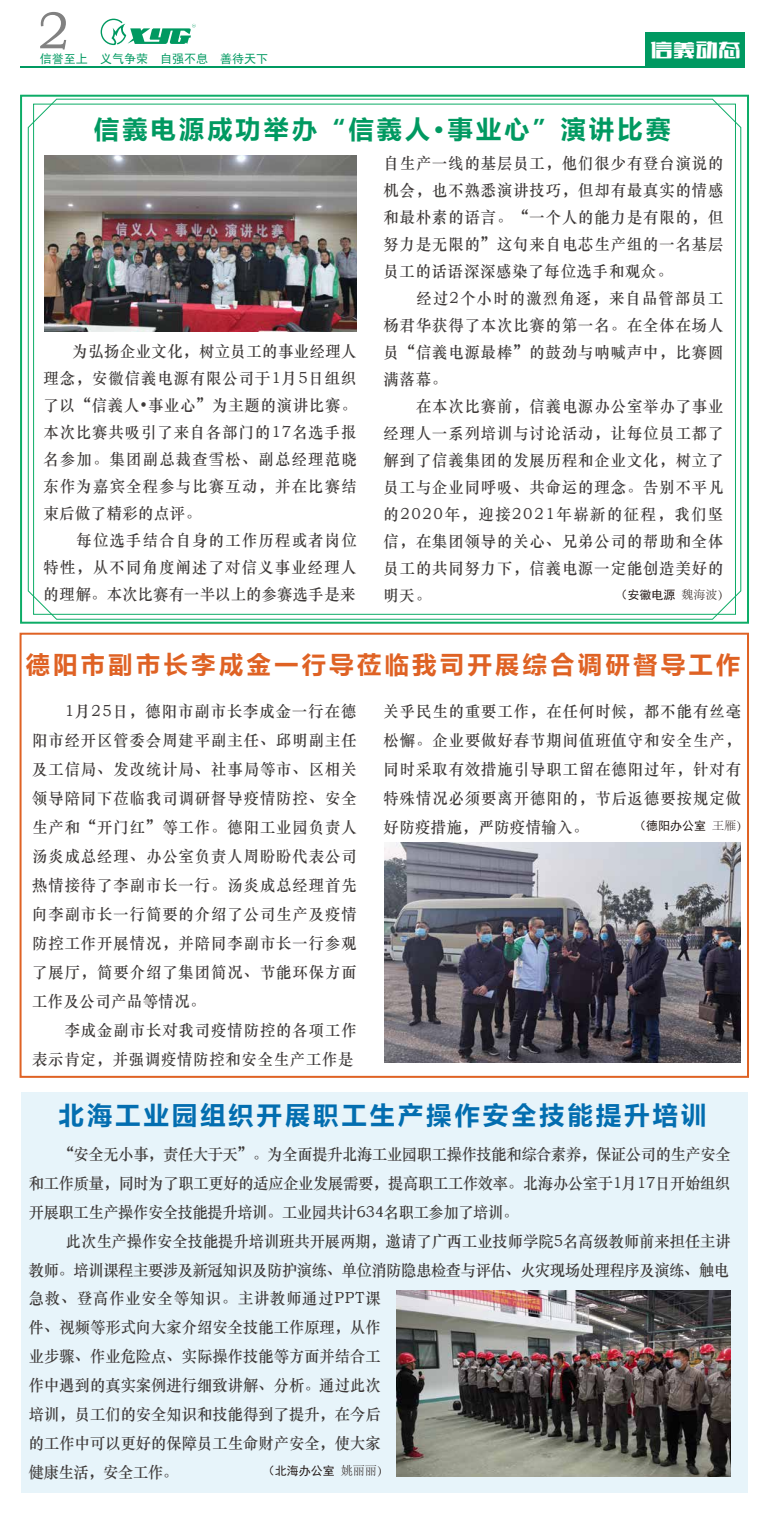
<style>
.page{position:relative;width:768px;height:1519px;background:#fff}
.page>*{position:absolute;margin:0;border:0;box-sizing:border-box;transform-origin:0 0}
.t1{font:52.4px "ST Zhongsong";color:#818181}
.t2{font:700 25px "Microsoft Ya Hei";letter-spacing:.13em;color:#036eb0}
.t3{font:700 25px "Microsoft Ya Hei";letter-spacing:.13em;color:#009961}
.t4{font:700 24px "Microsoft Ya Hei";letter-spacing:.15em;color:#df6224}
.t5{font:22.6px "FZCTHFW GB1 0";color:#fff}
.t6{font:16px/27px "ST Zhongsong";letter-spacing:.07em;color:#3e3a39;scale:.95 1}
.t7{font:16px/29px "ST Zhongsong";color:#3e3a39;text-align:right;scale:.95 1}
.t8{font:12px "Sim Hei";color:#231815}
.t9{font:12px "Sim Hei";color:#009961}
.s1{font-family:"FZCTHJW GB1 0"}
.s2{font-family:"Adobe Song Std";font-weight:300}
</style>
<div class="page">
<div style="left:20px;top:632px;width:729px;height:446px;border:2px solid #df6224"></div>
<div style="left:21px;top:1092px;width:726px;height:400px;background:#e7f4fa"></div>
<div style="left:645px;top:32px;width:100px;height:34px;background:#009961"></div>
<hr style="left:20px;top:66px;width:725px;height:2px;background:#009961">
<svg style="left:101px;top:19px;width:95px;height:26px"></svg>
<svg style="left:27px;top:98px;width:715px;height:522px"></svg>
<img style="left:44px;top:156px;width:312px;height:175px">
<img style="left:385px;top:842px;width:356px;height:220px">
<img style="left:397px;top:1290px;width:333px;height:186px">
<h1 class="t1" style="left:38px;top:-4px;width:34px">2</h1>
<p class="t9" style="left:40px;top:53px;width:230px">信誉至上 义气争荣 自强不息 善待天下</p>
<h3 class="t5" style="left:650px;top:38px;width:92px">信义<span class="s1">动态</span></h3>
<h2 class="t3" style="left:94px;top:112px;width:578px">信義电源成功举办“信義人·事业心”演讲比赛</h2>
<p class="t6" style="left:43px;top:337px;width:331px">　 为弘扬企业文化，树立员工的事业经理人理念，安徽信義电源有限公司于1月5日组织了以“信義人•事业心”为主题的演讲比赛。本次比赛共吸引了来自各部门的17名选手报名参加。集团副总裁查雪松、副总经理范晓东作为嘉宾全程参与比赛互动，并在比赛结束后做了精彩的点评。<br>　　每位选手结合自身的工作历程或者岗位特性，从不同角度阐述了对信义事业经理人的理解。本次比赛有一半以上的参赛选手是来</p>
<p class="t6" style="left:384px;top:149px;width:359px">自生产一线的基层员工，他们很少有登台演说的机会，也不熟悉演讲技巧，但却有最真实的情感和最朴素的语言。“一个人的能力是有限的，但努力是无限的”这句来自电芯生产组的一名基层员工的话语深深感染了每位选手和观众。<br>　　经过2个小时的激烈角逐，来自品管部员工杨君华获得了本次比赛的第一名。在全体在场人员“信義电源最棒”的鼓劲与呐喊声中，比赛圆满落幕。<br>　　在本次比赛前，信義电源办公室举办了事业经理人一系列培训与讨论活动，让每位员工都了解到了信義集团的发展历程和企业文化，树立了员工与企业同呼吸、共命运的理念。告别不平凡的2020年，迎接2021年崭新的征程，我们坚信，在集团领导的关心、兄弟公司的帮助和全体员工的共同努力下，信義电源一定能创造美好的明天。</p>
<p class="t8" style="left:616px;top:588px;width:115px">（安徽电源 <span class="s2">魏海波）</span></p>
<h3 class="t4" style="left:26px;top:648px;width:716px">德阳市副市长李成金一行导莅临我司开展综合调研督导工作</h3>
<p class="t6" style="left:32px;top:696px;width:343px;line-height:29px">　　1月25日，德阳市副市长李成金一行在德阳市经开区管委会周建平副主任、邱明副主任及工信局、发改统计局、社事局等市、区相关领导陪同下莅临我司调研督导疫情防控、安全生产和“开门红”等工作。德阳工业园负责人汤炎成总经理、办公室负责人周盼盼代表公司热情接待了李副市长一行。汤炎成总经理首先向李副市长一行简要的介绍了公司生产及疫情防控工作开展情况，并陪同李副市长一行参观了展厅，简要介绍了集团简况、节能环保方面工作及公司产品等情况。<br>　　李成金副市长对我司疫情防控的各项工作表示肯定，并强调疫情防控和安全生产工作是</p>
<p class="t6" style="left:384px;top:696px;width:378px;line-height:29px;text-align:justify">关乎民生的重要工作，在任何时候，都不能有丝毫松懈。企业要做好春节期间值班值守和安全生产，同时采取有效措施引导职工留在德阳过年，针对有特殊情况必须要离开德阳的，节后返德要按规定做好防疫措施，严防疫情输入。</p>
<p class="t8" style="left:634px;top:819px;width:115px">（德阳办公室 <span class="s2">王雁）</span></p>
<h2 class="t2" style="left:59px;top:1098px;width:649px">北海工业园组织开展职工生产操作安全技能提升培训</h2>
<p class="t6" style="left:29px;top:1139px;width:740px;line-height:29px;text-align:justify">　　“安全无小事，责任大于天”。为全面提升北海工业园职工操作技能和综合素养，保证公司的生产安全和工作质量，同时为了职工更好的适应企业发展需要，提高职工工作效率。北海办公室于1月17日开始组织开展职工生产操作安全技能提升培训。工业园共计634名职工参加了培训。</p>
<p class="t7" style="left:29px;top:1226px;width:740px">此次生产操作安全技能提升培训班共开展两期，邀请了广西工业技师学院5名高级教师前来担任主讲<br>教师。培训课程主要涉及新冠知识及防护演练、单位消防隐患检查与评估、火灾现场处理程序及演练、触电</p>
<p class="t6" style="left:29px;top:1283px;width:372px;line-height:29px;text-align:justify">急救、登高作业安全等知识。主讲教师通过PPT课件、视频等形式向大家介绍安全技能工作原理，从作业步骤、作业危险点、实际操作技能等方面并结合工作中遇到的真实案例进行细致讲解、分析。通过此次培训，员工们的安全知识和技能得到了提升，在今后的工作中可以更好的保障员工生命财产安全，使大家健康生活，安全工作。</p>
<p class="t8" style="left:263px;top:1464px;width:127px">（北海办公室 <span class="s2">姚丽丽）</span></p>
</div>
